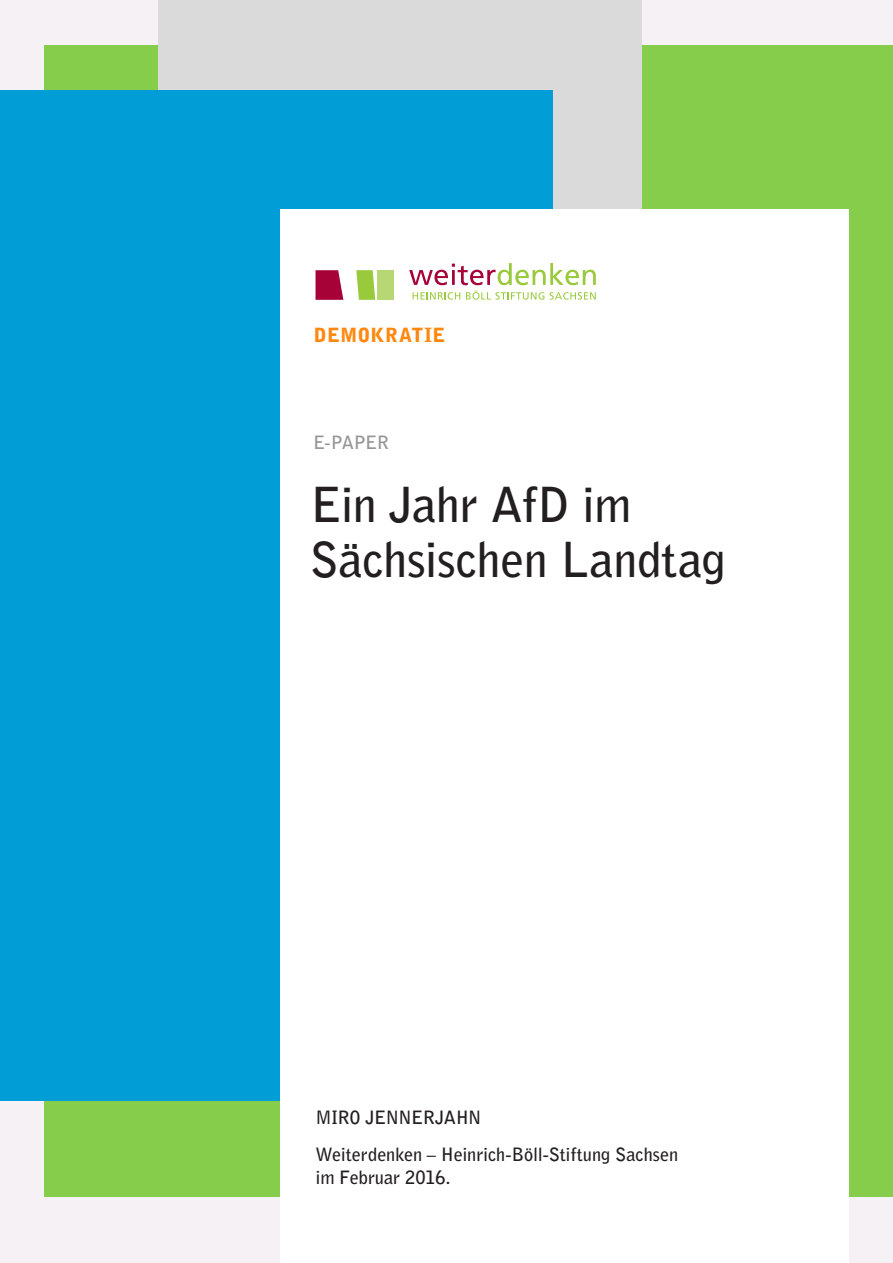
<style>
.page{position:relative;width:893px;height:1263px;background:#f6f1f4}
.page>*{position:absolute;margin:0;border:0;box-sizing:border-box;transform-origin:0 0}
.t1{font:700 48px/55.2px "Bell Gothic Std";letter-spacing:-.01em;color:#231f20}
.t2{font:900 19.5px "Bell Gothic Std";letter-spacing:.005em;color:#ff8810}
.t3{font:700 18.3px/36.5px "Bell Gothic Std";letter-spacing:-.01em;color:#231f20}
.t4{font:700 18.3px "Bell Gothic Std";letter-spacing:-.03em;color:#969696}
</style>
<div class="page">
<div style="left:45px;top:45px;width:848px;height:1152px;background:#87cd4c"></div>
<div style="left:158px;top:0;width:483px;height:885px;background:#dadada"></div>
<div style="left:0;top:90px;width:553px;height:1011px;background:#009dd6"></div>
<div style="left:281px;top:209px;width:568px;height:1054px;background:#fff"></div>
<div style="left:377px;top:270px;width:17px;height:30px;background:#b7d774"></div>
<svg style="left:356px;top:270px;width:19px;height:30px"></svg>
<svg style="left:316px;top:270px;width:27px;height:30px"></svg>
<svg style="left:409px;top:263px;width:187px;height:22px"></svg>
<svg style="left:413px;top:292px;width:47px;height:8px"></svg>
<svg style="left:466px;top:291px;width:78px;height:9px"></svg>
<svg style="left:550px;top:292px;width:46px;height:8px"></svg>
<p class="t2" style="left:314px;top:324px;width:133px">DEMOKRATIE</p>
<p class="t4" style="left:313px;top:431px;width:77px">E-PAPER</p>
<h1 class="t1" style="left:309px;top:477px;width:418px">Ein Jahr AfD im<br>Sächsischen Landtag</h1>
<p class="t3" style="left:316px;top:1099px;width:364px">MIRO JENNERJAHN<br>Weiterdenken – Heinrich-Böll-Stiftung Sachsen</p>
<p class="t3" style="left:316px;top:1159px;width:137px">im Februar 2016.</p>
</div>
